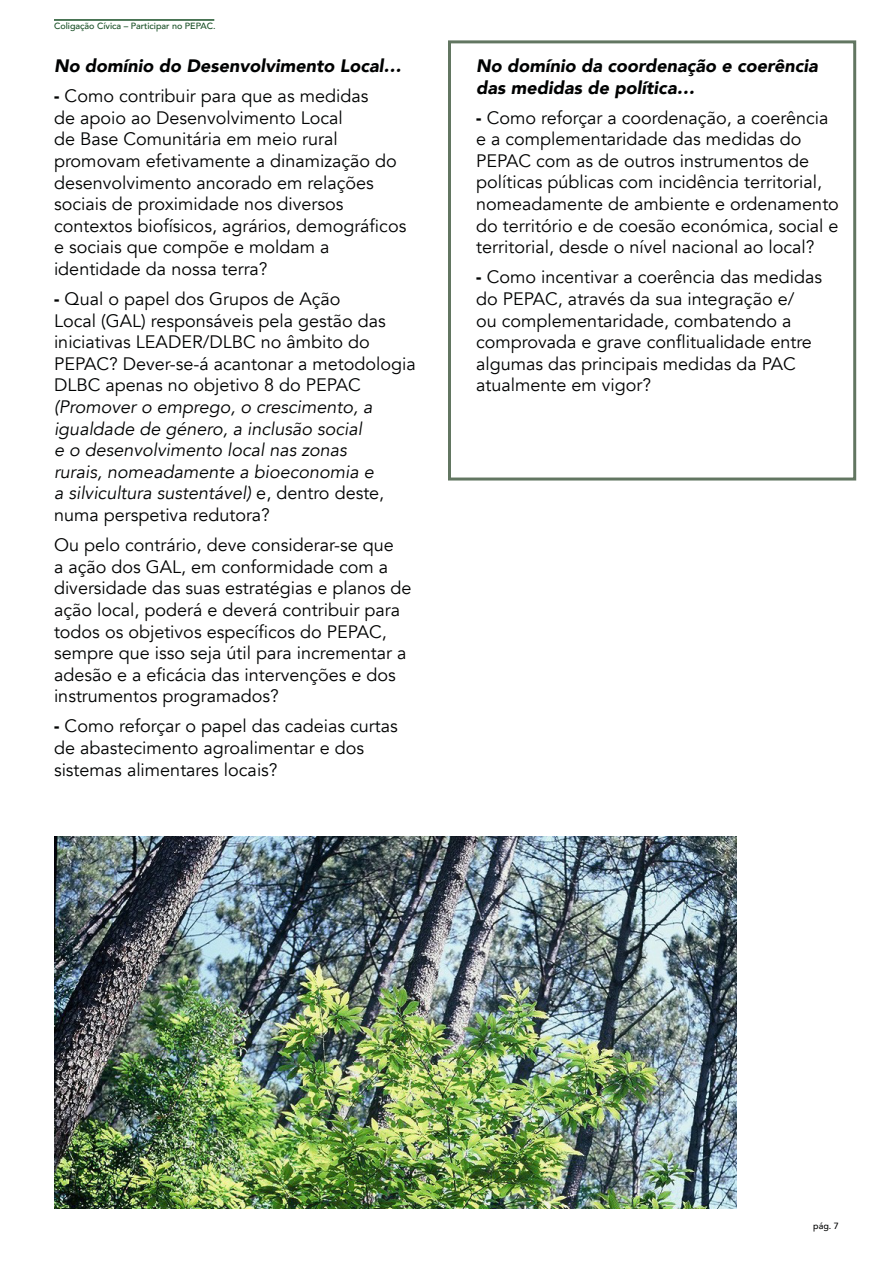
<style>
.page{position:relative;width:893px;height:1263px;background:#fff}
.page>*{position:absolute;margin:0;border:0;box-sizing:border-box;transform-origin:0 0}
.t1{font:18px/21.6px "Avenir";color:#010202}
.t2{font:italic 18px/21.6px "Avenir";color:#010202}
.t3{font:italic 900 18px/21.6px "Avenir";color:#010202}
.t4{font:500 9px "Avenir";color:#174e24}
.t5{font:500 9px "Avenir";color:#010202}
.s1{font-weight:900}
.s2{font-style:normal}
</style>
<div class="page">
<img style="left:54px;top:837px;width:683px;height:372px">
<hr style="left:54px;top:19px;width:160px;height:2px;background:#174e25">
<div style="left:448px;top:40px;width:408px;height:440px;border:3px solid #627661"></div>
<p class="t4" style="left:54px;top:18px;width:163px">Coligação Cívica – Participar no PEPAC.</p>
<p class="t3" style="left:54px;top:55px;width:349px">No domínio do Desenvolvimento Local…</p>
<p class="t1" style="left:54px;top:85px;width:354px"><span class="s1">-</span> Como contribuir para que as medidas<br>de apoio ao Desenvolvimento Local<br>de Base Comunitária em meio rural promovam efetivamente a dinamização do desenvolvimento ancorado em relações sociais de proximidade nos diversos contextos biofísicos, agrários, demográficos e sociais que compõe e moldam a identidade da nossa terra?</p>
<p class="t1" style="left:54px;top:288px;width:363px"><span class="s1">-</span> Qual o papel dos Grupos de Ação<br>Local (GAL) responsáveis pela gestão das iniciativas LEADER/DLBC no âmbito do PEPAC? Dever-se-á acantonar a metodologia DLBC apenas no objetivo 8 do PEPAC</p>
<p class="t2" style="left:54px;top:396px;width:332px">(Promover o emprego, o crescimento, a igualdade de género, a inclusão social<br>e o desenvolvimento local nas zonas rurais, nomeadamente a bioeconomia e a silvicultura sustentável) <span class="s2">e, dentro deste, numa perspetiva redutora?</span></p>
<p class="t1" style="left:54px;top:534px;width:359px">Ou pelo contrário, deve considerar-se que<br>a ação dos GAL, em conformidade com a diversidade das suas estratégias e planos de ação local, poderá e deverá contribuir para todos os objetivos específicos do PEPAC, sempre que isso seja útil para incrementar a adesão e a eficácia das intervenções e dos instrumentos programados?</p>
<p class="t1" style="left:54px;top:716px;width:345px"><span class="s1">-</span> Como reforçar o papel das cadeias curtas de abastecimento agroalimentar e dos sistemas alimentares locais?</p>
<p class="t3" style="left:476px;top:55px;width:343px">No domínio da coordenação e coerência das medidas de política…</p>
<p class="t1" style="left:476px;top:107px;width:364px"><span class="s1">-</span> Como reforçar a coordenação, a coerência e a complementaridade das medidas do PEPAC com as de outros instrumentos de políticas públicas com incidência territorial, nomeadamente de ambiente e ordenamento do território e de coesão económica, social e territorial, desde o nível nacional ao local?</p>
<p class="t1" style="left:476px;top:267px;width:347px"><span class="s1">-</span> Como incentivar a coerência das medidas do PEPAC, através da sua integração e/<br>ou complementaridade, combatendo a comprovada e grave conflitualidade entre algumas das principais medidas da PAC atualmente em vigor?</p>
<p class="t5" style="left:813px;top:1218px;width:27px">pág. 7</p>
</div>
